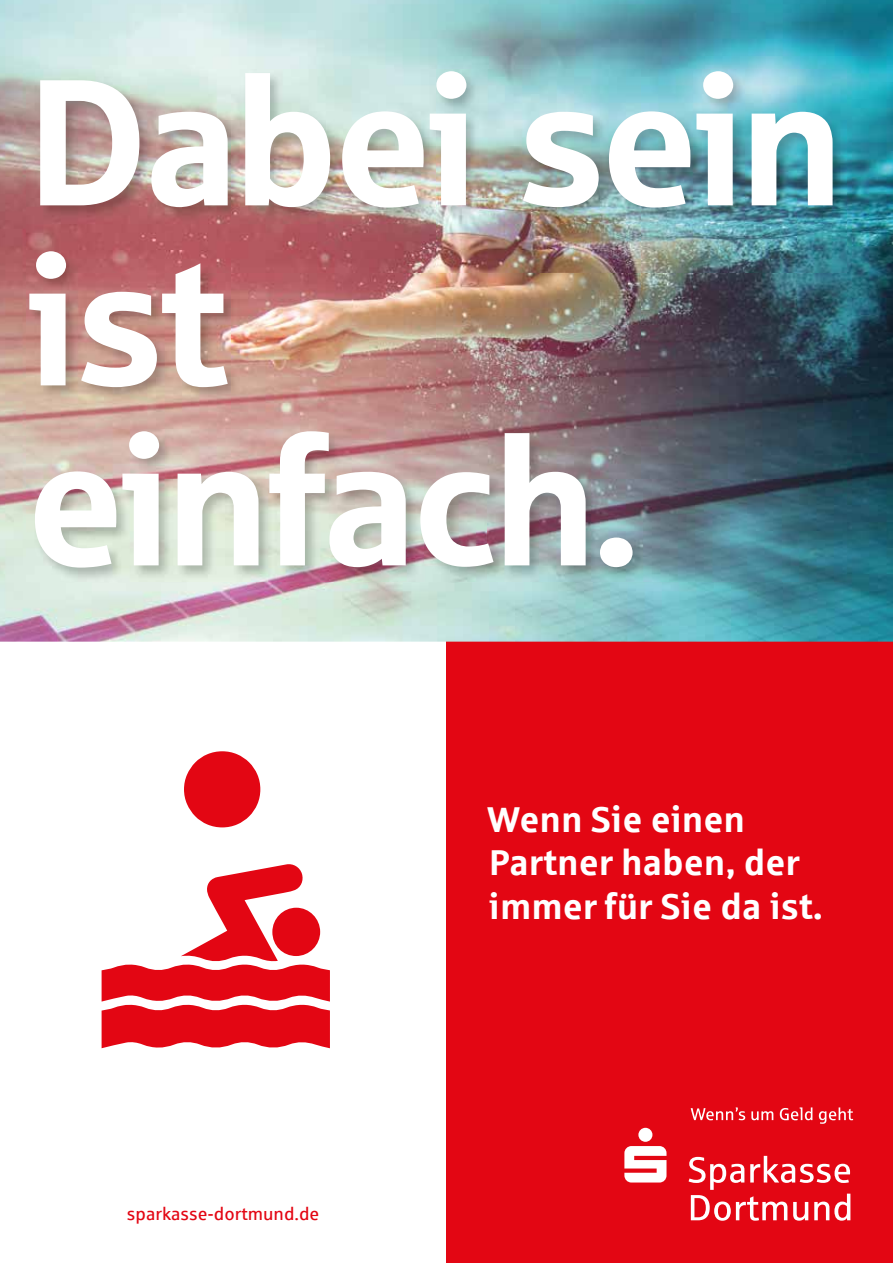
<style>
.page{position:relative;width:893px;height:1263px;background:#fff}
.page>*{position:absolute;margin:0;border:0;box-sizing:border-box;transform-origin:0 0}
.t1{font:180px/180px "Sparkasse Head";color:#fff}
.t2{font:700 36px/43.2px "Sparkasse Rg";color:#fff}
.t3{font:18px "Sparkasse Rg";color:#e30613}
</style>
<div class="page">
<div style="left:446px;top:631px;width:447px;height:632px;background:#e30613"></div>
<img style="left:0;top:0;width:893px;height:642px">
<img style="left:27px;top:69px;width:820px;height:513px">
<svg style="left:624px;top:1128px;width:42px;height:54px"></svg>
<svg style="left:688px;top:1156px;width:162px;height:65px"></svg>
<svg style="left:691px;top:1107px;width:54px;height:13px"></svg>
<svg style="left:751px;top:1111px;width:22px;height:9px"></svg>
<svg style="left:780px;top:1107px;width:32px;height:13px"></svg>
<svg style="left:819px;top:1107px;width:34px;height:17px"></svg>
<svg style="left:102px;top:751px;width:228px;height:297px"></svg>
<h1 class="t1" style="left:29px;top:46px;width:814px">Dabei sein ist einfach.</h1>
<p class="t3" style="left:127px;top:1203px;width:194px">sparkasse-dortmund.de</p>
<p class="t2" style="left:487px;top:797px;width:337px">Wenn Sie einen<br>Partner haben, der immer für Sie da ist.</p>
</div>
